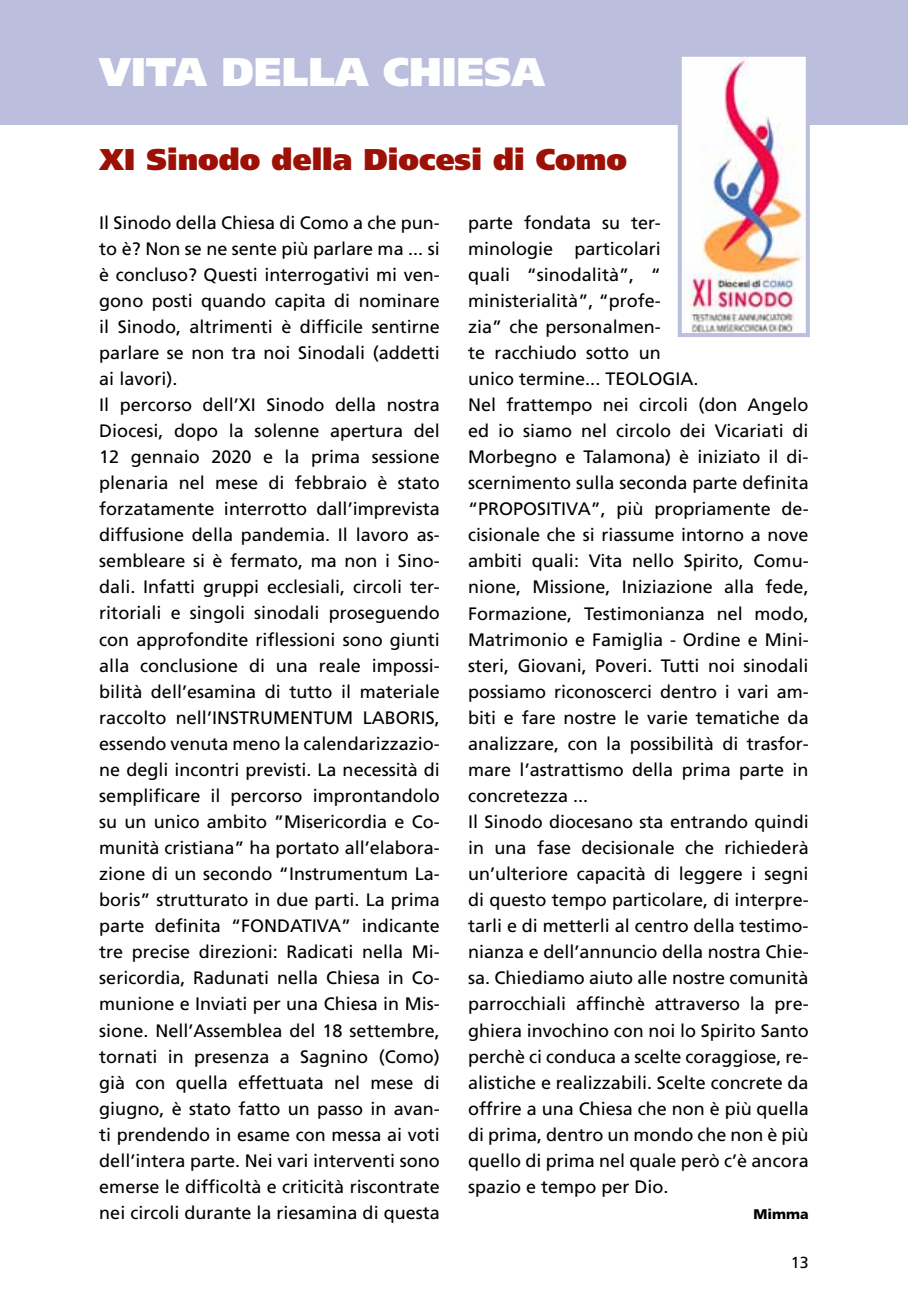
<style>
.page{position:relative;width:908px;height:1304px;background:#fff}
.page>*{position:absolute;margin:0;border:0;box-sizing:border-box;transform-origin:0 0}
.t1{font:900 40px "Frutiger";color:#fff}
.t2{font:900 30px "Frutiger";color:#9c1006}
.t3{font:18px/26px "Frutiger";color:#000}
.t4{font:16px "Frutiger";color:#000}
.t5{font:900 14px "Frutiger";color:#000}
</style>
<div class="page">
<div style="left:0;top:0;width:907px;height:125px;background:#bbbedc"></div>
<img style="left:682px;top:58px;width:122px;height:274px">
<div style="left:677px;top:53px;width:132px;height:284px;border:4px solid #bbbedc"></div>
<h1 class="t1" style="left:99px;top:48px;width:447px">vita della chiesa</h1>
<h2 class="t2" style="left:99px;top:141px;width:529px">xi sinodo della Diocesi di Como</h2>
<p class="t3" style="left:99px;top:209px;width:342px">I l Sinodo della Chiesa di Como a che pun&shy;to è? Non se ne sente più parlare ma ... si è concluso? Questi interrogativi mi ven&shy;gono posti quando capita di nominare il Sinodo, altrimenti è difficile sentirne parlare se non tra noi Sinodali (addetti ai lavori).<br>I l percorso dell’XI Sinodo della nostra Diocesi, dopo la solenne apertura del 12 gennaio 2020 e la prima sessione plenaria nel mese di febbraio è stato forzatamente interrotto dall’imprevista diffusione della pandemia. I l lavoro as&shy;sembleare si è fermato, ma non i Sino&shy;dali. I nfatti gruppi ecclesiali, circoli ter&shy;ritoriali e singoli sinodali proseguendo con approfondite riflessioni sono giunti alla conclusione di una reale impossi&shy;bilità dell’esamina di tutto il materiale raccolto nell’INSTRUMENTUM</p>
<p class="t3" style="left:99px;top:704px;width:342px;text-align:justify;text-indent:326px">S, essendo venuta meno la calendarizzazio&shy;ne degli incontri previsti. La necessità di semplificare il percorso improntandolo su un unico ambito ”M isericordia e Co&shy;munità cristiana” ha portato all’elabora&shy;zione di un secondo “I nstrumentum La&shy;boris” strutturato in due parti. La prima parte definita “FONDATI</p>
<p class="t3" style="left:362px;top:704px;width:11px">LABORI</p>
<p class="t3" style="left:99px;top:913px;width:342px;text-align:justify;text-indent:217px">VA” indicante tre precise direzioni: Radicati nella M i&shy;sericordia, Radunati nella Chiesa in Co&shy;munione e I nviati per una Chiesa in M is&shy;sione. Nell’Assemblea del 18 settembre, tornati in presenza a Sagnino (Como) già con quella effettuata nel mese di giugno, è stato fatto un passo in avan&shy;ti prendendo in esame con messa ai voti dell’intera parte. Nei vari interventi sono emerse le difficoltà e criticità riscontrate nei circoli durante la riesamina di questa</p>
<p class="t3" style="left:468px;top:209px;width:194px;text-align:justify">parte fondata su ter&shy;minologie particolari quali “sinodalità”, “ ministerialità”, “profe&shy;zia” che personalmen&shy;te racchiudo sotto un unico termine... TEOLO</p>
<p class="t3" style="left:468px;top:365px;width:342px;text-indent:194px">GIA.<br>Nel frattempo nei circoli (don Angelo ed io siamo nel circolo dei Vicariati di<br>Morbegno e Talamona) è iniziato il di&shy;scernimento sulla seconda parte definita “PROPO</p>
<p class="t3" style="left:468px;top:496px;width:342px;text-indent:69px">SITIVA”, più propriamente de&shy;cisionale che si riassume intorno a nove ambiti quali: Vita nello Spirito, Comu&shy;nione, M issione, I niziazione alla fede, Formazione, Testimonianza nel modo, Matrimonio e Famiglia - Ordine e M ini&shy;steri, Giovani, Poveri. Tutti noi sinodali possiamo riconoscerci dentro i vari am&shy;biti e fare nostre le varie tematiche da analizzare, con la possibilità di trasfor&shy;mare l’astrattismo della prima parte in concretezza ...<br>I l Sinodo diocesano sta entrando quindi in una fase decisionale che richiederà un’ulteriore capacità di leggere i segni di questo tempo particolare, di interpre&shy;tarli e di metterli al centro della testimo&shy;nianza e dell’annuncio della nostra Chie&shy;sa. Chiediamo aiuto alle nostre comunità parrocchiali affinchè attraverso la pre&shy;ghiera invochino con noi lo Spirito Santo perchè ci conduca a scelte coraggiose, re&shy;alistiche e realizzabili. Scelte concrete da offrire a una Chiesa che non è più quella di prima, dentro un mondo che non è più quello di prima nel quale però c’è ancora spazio e tempo per Dio.</p>
<p class="t5" style="left:753px;top:1206px;width:57px">Mimma</p>
<p class="t4" style="left:790px;top:1253px;width:19px">13</p>
</div>
